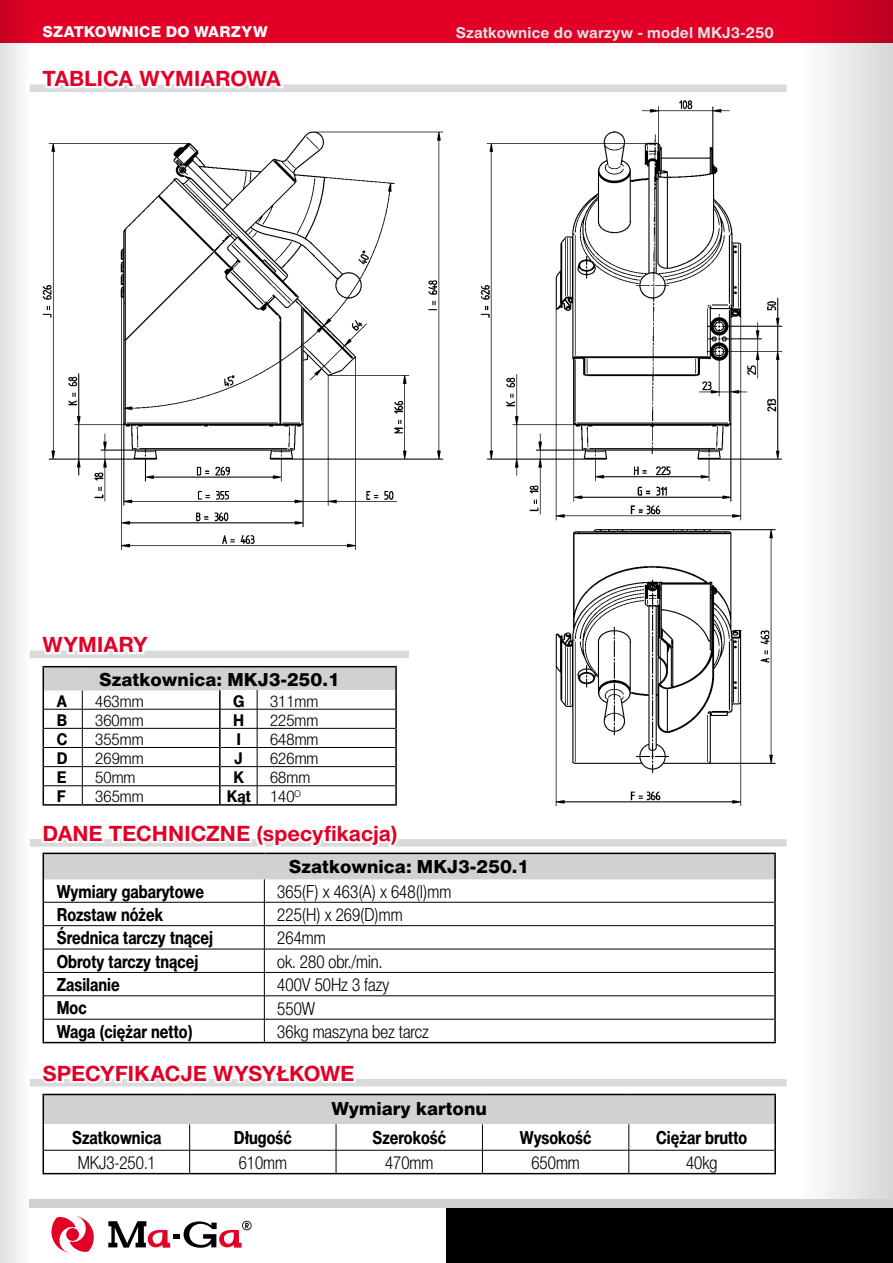
<style>
.page{position:relative;width:893px;height:1263px;background:#fff}
.page>*{position:absolute;margin:0;border:0;box-sizing:border-box;transform-origin:0 0}
.t1{font:700 21px "Switzer PSEFN";letter-spacing:-.005em;color:#e20026}
.t2{font:700 18px "Switzer Cnd PSEFN";color:#000}
.t3{font:18px "Switzer Cnd PSEFN Light";color:#000}
.t4{font:18px "Switzer PSEFN Heavy";color:#000}
.t5{font:16.2px "Switzer Cnd PSEFN Light";color:#000;scale:1.11 1}
.t6{font:700 16.2px "Switzer Cnd PSEFN";color:#000;scale:1.11 1}
.t7{font:700 15px "Switzer PSEFN";letter-spacing:.01em;color:#e3e4e4}
.t8{font:15px "Switzer PSEFN Heavy";letter-spacing:.01em;color:#fff}
.s1{font-family:"Switzer Cnd PSEFN Light";font-weight:400}
</style>
<div class="page">
<div style="left:0;top:0;width:30px;height:1263px;background:linear-gradient(to right,#dedfe0,#fdfdfd)"></div>
<div style="left:798px;top:0;width:95px;height:1210px;background:linear-gradient(to right,#fff,#d6d7d8)"></div>
<div style="left:446px;top:1205px;width:447px;height:58px;background:#000"></div>
<div style="left:30px;top:1199px;width:863px;height:9px;background:#d0d1d2"></div>
<svg style="left:51px;top:1216px;width:43px;height:37px"></svg>
<div style="left:66px;top:1228px;width:13px;height:13px;background:#e20026;border-radius:50%"></div>
<svg style="left:108px;top:1221px;width:144px;height:27px"></svg>
<div style="left:0;top:0;width:893px;height:43px;background:#e20026"></div>
<div style="left:30px;top:85px;width:757px;height:7px;background:#d9dadb"></div>
<svg style="left:38px;top:84px;width:249px;height:5px"></svg>
<div style="left:30px;top:839px;width:757px;height:8px;background:#d9dadb"></div>
<div style="left:30px;top:1079px;width:757px;height:7px;background:#d9dadb"></div>
<div style="left:43px;top:853px;width:732px;height:26px;background:#d0d1d2"></div>
<hr style="left:264px;top:902px;width:510px;height:1px;background:#000">
<hr style="left:264px;top:925px;width:510px;height:1px;background:#000">
<hr style="left:264px;top:949px;width:510px;height:1px;background:#000">
<hr style="left:264px;top:972px;width:510px;height:1px;background:#000">
<hr style="left:264px;top:995px;width:510px;height:1px;background:#000">
<hr style="left:264px;top:1019px;width:510px;height:1px;background:#000">
<hr style="left:264px;top:879px;width:510px;height:1px;background:#d0d1d2">
<hr style="left:264px;top:853px;width:512px;height:1px;background:#000">
<hr style="left:774px;top:854px;width:2px;height:25px;background:#000">
<hr style="left:774px;top:879px;width:2px;height:23px;background:#000">
<hr style="left:774px;top:902px;width:2px;height:24px;background:#000">
<hr style="left:774px;top:926px;width:2px;height:23px;background:#000">
<hr style="left:774px;top:949px;width:2px;height:23px;background:#000">
<hr style="left:774px;top:972px;width:2px;height:24px;background:#000">
<hr style="left:774px;top:996px;width:2px;height:23px;background:#000">
<hr style="left:774px;top:1019px;width:2px;height:23px;background:#000">
<hr style="left:264px;top:1042px;width:512px;height:1px;background:#000">
<div style="left:43px;top:1094px;width:732px;height:30px;background:#d0d1d2"></div>
<hr style="left:336px;top:1150px;width:146px;height:1px;background:#000">
<hr style="left:482px;top:1150px;width:147px;height:1px;background:#000">
<svg style="left:482px;top:1124px;width:1px;height:49px"></svg>
<hr style="left:629px;top:1150px;width:145px;height:1px;background:#000">
<svg style="left:629px;top:1124px;width:1px;height:49px"></svg>
<hr style="left:336px;top:1094px;width:146px;height:1px;background:#000">
<hr style="left:482px;top:1094px;width:147px;height:1px;background:#000">
<hr style="left:629px;top:1094px;width:147px;height:1px;background:#000">
<hr style="left:774px;top:1095px;width:2px;height:29px;background:#000">
<hr style="left:774px;top:1124px;width:2px;height:26px;background:#000">
<hr style="left:774px;top:1150px;width:2px;height:23px;background:#000">
<hr style="left:43px;top:1173px;width:147px;height:1px;background:#000">
<hr style="left:190px;top:1173px;width:146px;height:1px;background:#000">
<hr style="left:336px;top:1173px;width:146px;height:1px;background:#000">
<hr style="left:482px;top:1173px;width:147px;height:1px;background:#000">
<hr style="left:629px;top:1173px;width:147px;height:1px;background:#000">
<svg style="left:37px;top:839px;width:364px;height:334px"></svg>
<img style="left:37px;top:100px;width:746px;height:706px">
<p class="t8" style="left:43px;top:23px;width:227px">SZATKOWNICE DO WARZYW</p>
<p class="t7" style="left:456px;top:24px;width:320px">Szatkownice do warzyw - model MKJ3-250</p>
<p class="t1" style="left:43px;top:66px;width:240px">TABLICA WYMIAROWA</p>
<p class="t1" style="left:43px;top:632px;width:107px">WYMIARY</p>
<p class="t4" style="left:99px;top:669px;width:242px">Szatkownica: MKJ3-250.1</p>
<p class="t6" style="left:57px;top:691px;width:11px">A</p>
<p class="t5" style="left:95px;top:692px;width:45px">463mm</p>
<p class="t6" style="left:233px;top:691px;width:12px">G</p>
<p class="t5" style="left:270px;top:692px;width:45px">311mm</p>
<p class="t6" style="left:57px;top:710px;width:11px">B</p>
<p class="t5" style="left:95px;top:711px;width:45px">360mm</p>
<p class="t6" style="left:233px;top:710px;width:11px">H</p>
<p class="t5" style="left:270px;top:711px;width:45px">225mm</p>
<p class="t6" style="left:57px;top:730px;width:11px">C</p>
<p class="t5" style="left:95px;top:730px;width:45px">355mm</p>
<p class="t6" style="left:236px;top:730px;width:6px">I</p>
<p class="t5" style="left:270px;top:730px;width:45px">648mm</p>
<p class="t6" style="left:57px;top:749px;width:11px">D</p>
<p class="t5" style="left:95px;top:749px;width:45px">269mm</p>
<p class="t6" style="left:235px;top:749px;width:9px">J</p>
<p class="t5" style="left:270px;top:749px;width:45px">626mm</p>
<p class="t6" style="left:57px;top:768px;width:10px">E</p>
<p class="t5" style="left:95px;top:768px;width:38px">50mm</p>
<p class="t6" style="left:233px;top:768px;width:11px">K</p>
<p class="t5" style="left:270px;top:768px;width:38px">68mm</p>
<p class="t6" style="left:57px;top:787px;width:10px">F</p>
<p class="t5" style="left:95px;top:787px;width:45px">365mm</p>
<p class="t6" style="left:227px;top:787px;width:68px">Kąt <span class="s1">140</span><sup>O</sup></p>
<p class="t1" style="left:43px;top:821px;width:356px">DANE TECHNICZNE (specyfikacja)</p>
<p class="t4" style="left:289px;top:857px;width:242px">Szatkownica: MKJ3-250.1</p>
<p class="t2" style="left:57px;top:881px;width:149px">Wymiary gabarytowe</p>
<p class="t3" style="left:277px;top:881px;width:176px">365(F) x 463(A) x 648(I)mm</p>
<p class="t2" style="left:57px;top:904px;width:108px">Rozstaw nóżek</p>
<p class="t3" style="left:277px;top:904px;width:127px">225(H) x 269(D)mm</p>
<p class="t2" style="left:57px;top:927px;width:158px">Średnica tarczy tnącej</p>
<p class="t3" style="left:277px;top:928px;width:50px">264mm</p>
<p class="t2" style="left:57px;top:951px;width:143px">Obroty tarczy tnącej</p>
<p class="t3" style="left:277px;top:951px;width:107px">ok. 280 obr./min.</p>
<p class="t2" style="left:57px;top:974px;width:65px">Zasilanie</p>
<p class="t3" style="left:277px;top:974px;width:114px">400V 50Hz 3 fazy</p>
<p class="t2" style="left:57px;top:997px;width:31px">Moc</p>
<p class="t3" style="left:277px;top:998px;width:39px">550W</p>
<p class="t2" style="left:57px;top:1021px;width:137px">Waga (ciężar netto)</p>
<p class="t3" style="left:277px;top:1021px;width:153px">36kg maszyna bez tarcz</p>
<p class="t1" style="left:43px;top:1061px;width:314px">SPECYFIKACJE WYSYŁKOWE</p>
<p class="t4" style="left:332px;top:1098px;width:157px">Wymiary kartonu</p>
<p class="t2" style="left:72px;top:1127px;width:91px">Szatkownica</p>
<p class="t2" style="left:234px;top:1127px;width:59px">Długość</p>
<p class="t2" style="left:372px;top:1127px;width:75px">Szerokość</p>
<p class="t2" style="left:520px;top:1127px;width:73px">Wysokość</p>
<p class="t2" style="left:656px;top:1127px;width:93px">Ciężar brutto</p>
<p class="t3" style="left:78px;top:1152px;width:80px">MKJ3-250.1</p>
<p class="t3" style="left:239px;top:1152px;width:50px">610mm</p>
<p class="t3" style="left:385px;top:1152px;width:50px">470mm</p>
<p class="t3" style="left:531px;top:1152px;width:50px">650mm</p>
<p class="t3" style="left:686px;top:1152px;width:33px">40kg</p>
</div>
